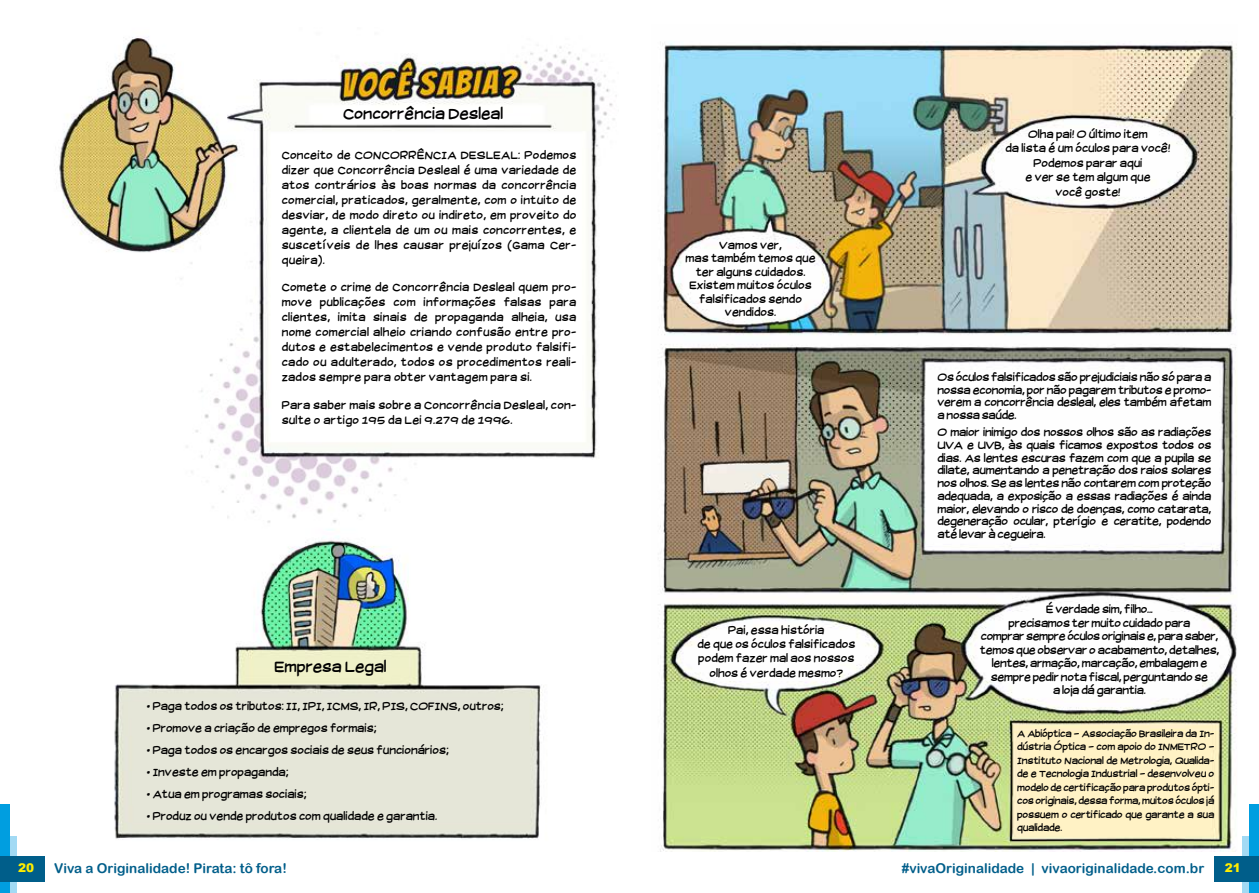
<style>
.page{position:relative;width:1259px;height:893px;background:#fff}
.page>*{position:absolute;margin:0;border:0;box-sizing:border-box;transform-origin:0 0}
.t1{font:16.5px "Suplexmentary Comic NC";color:#000}
.t2{font:13.5px "Arial Rounded MT Bold";color:#005e8a}
.t3{font:12px/15px "Suplexmentary Comic NC";color:#000;text-align:justify}
.t4{font:12px/13.5px "Suplexmentary Comic NC";letter-spacing:-.02em;color:#000;text-align:center}
.t5{font:12px/15px "Suplexmentary Comic NC";letter-spacing:.02em;color:#000}
.t6{font:900 12px "Arial";color:#ffed00}
.t7{font:10.5px/13.5px "Suplexmentary Comic NC";letter-spacing:-.02em;color:#000;text-align:justify}
</style>
<div class="page">
<div style="left:1242px;top:836px;width:17px;height:57px;background:#a2daf4"></div>
<div style="left:1249px;top:804px;width:10px;height:89px;background:#009ee0"></div>
<div style="left:1213px;top:856px;width:46px;height:25px;background:#005e8a"></div>
<div style="left:0;top:836px;width:16px;height:57px;background:#a2daf4"></div>
<div style="left:0;top:804px;width:10px;height:89px;background:#009ee0"></div>
<div style="left:0;top:856px;width:45px;height:25px;background:#005e8a"></div>
<img style="left:59px;top:36px;width:558px;height:804px">
<img style="left:660px;top:41px;width:577px;height:811px">
<h1 class="t1" style="left:343px;top:104px;width:162px">Concorrência Desleal</h1>
<p class="t3" style="left:282px;top:147px;width:296px">Conceito de CONCORRÊNCIA DESLEAL: Podemos dizer que Concorrência Desleal é uma variedade de atos contrários às boas normas da concorrência comercial, praticados, geralmente, com o intuito de desviar, de modo direto ou indireto, em proveito do agente, a clientela de um ou mais concorrentes, e suscetíveis de lhes causar prejuízos (Gama Cer&shy;queira).</p>
<p class="t3" style="left:282px;top:280px;width:296px">Comete o crime de Concorrência Desleal quem pro&shy;move publicações com informações falsas para clientes, imita sinais de propaganda alheia, usa nome comercial alheio criando confusão entre pro&shy;dutos e estabelecimentos e vende produto falsifi&shy;cado ou adulterado, todos os procedimentos reali&shy;zados sempre para obter vantagem para si.</p>
<p class="t5" style="left:282px;top:398px;width:296px">Para saber mais sobre a Concorrência Desleal, con&shy;sulte o artigo 195 da Lei 9.279 de 1996.</p>
<h1 class="t1" style="left:274px;top:656px;width:114px">Empresa Legal</h1>
<p class="t3" style="left:147px;top:699px;width:358px">• Paga todos os tributos: II, IPI, ICMS, IR, PIS, COFINS, outros;</p>
<p class="t3" style="left:147px;top:721px;width:231px">• Promove a criação de empregos formais;</p>
<p class="t3" style="left:147px;top:743px;width:303px">• Paga todos os encargos sociais de seus funcionários;</p>
<p class="t3" style="left:147px;top:765px;width:143px">• Investe em propaganda;</p>
<p class="t3" style="left:147px;top:787px;width:161px">• Atua em programas sociais;</p>
<p class="t3" style="left:147px;top:809px;width:292px">• Produz ou vende produtos com qualidade e garantia.</p>
<p class="t3" style="left:685px;top:238px;width:131px;line-height:13.5px;text-align:center">Vamos ver,<br>mas também temos que ter alguns cuidados.<br>Existem muitos óculos falsificados sendo vendidos.</p>
<p class="t3" style="left:697px;top:622px;width:159px;line-height:14.4px;text-align:center">Pai, essa história<br>de que os óculos falsificados podem fazer mal aos nossos olhos é verdade mesmo?</p>
<p class="t3" style="left:1005px;top:127px;width:166px;line-height:14.4px;text-align:center">Olha pai! O último item<br>da lista é um óculos para você!<br>Podemos parar aqui<br>e ver se tem algum que<br>você goste!</p>
<p class="t3" style="left:937px;top:370px;width:275px;line-height:12.8px">Os óculos falsificados são prejudiciais não só para a nossa economia, por não pagarem tributos e promo&shy;verem a concorrência desleal, eles também afetam a nossa saúde.</p>
<p class="t3" style="left:937px;top:426px;width:275px;line-height:12.8px">O maior inimigo dos nossos olhos são as radiações UVA e UVB, às quais ficamos expostos todos os dias. As lentes escuras fazem com que a pupila se dilate, aumentando a penetração dos raios solares nos olhos. Se as lentes não contarem com proteção adequada, a exposição a essas radiações é ainda maior, elevando o risco de doenças, como catarata, degeneração ocular, pterígio e ceratite, podendo até levar à cegueira.</p>
<p class="t4" style="left:980px;top:603px;width:241px">É verdade sim, filho...<br>precisamos ter muito cuidado para<br>comprar sempre óculos originais e, para saber, temos que observar o acabamento, detalhes, lentes, armação, marcação, embalagem e sempre pedir nota fiscal, perguntando se<br>a loja dá garantia.</p>
<p class="t7" style="left:1017px;top:727px;width:199px">A Abióptica – Associação Brasileira da In&shy;dústria Óptica – com apoio do INMETRO – Instituto Nacional de Metrologia, Qualida&shy;de e Tecnologia Industrial – desenvolveu o modelo de certificação para produtos ópti&shy;cos originais, dessa forma, muitos óculos já possuem o certificado que garante a sua qualidade.</p>
<p class="t6" style="left:18px;top:859px;width:18px">20</p>
<p class="t2" style="left:54px;top:860px;width:234px">Viva a Originalidade! Pirata: tô fora!</p>
<p class="t2" style="left:902px;top:860px;width:304px">#vivaOriginalidade | vivaoriginalidade.com.br</p>
<p class="t6" style="left:1224px;top:859px;width:18px">21</p>
</div>
